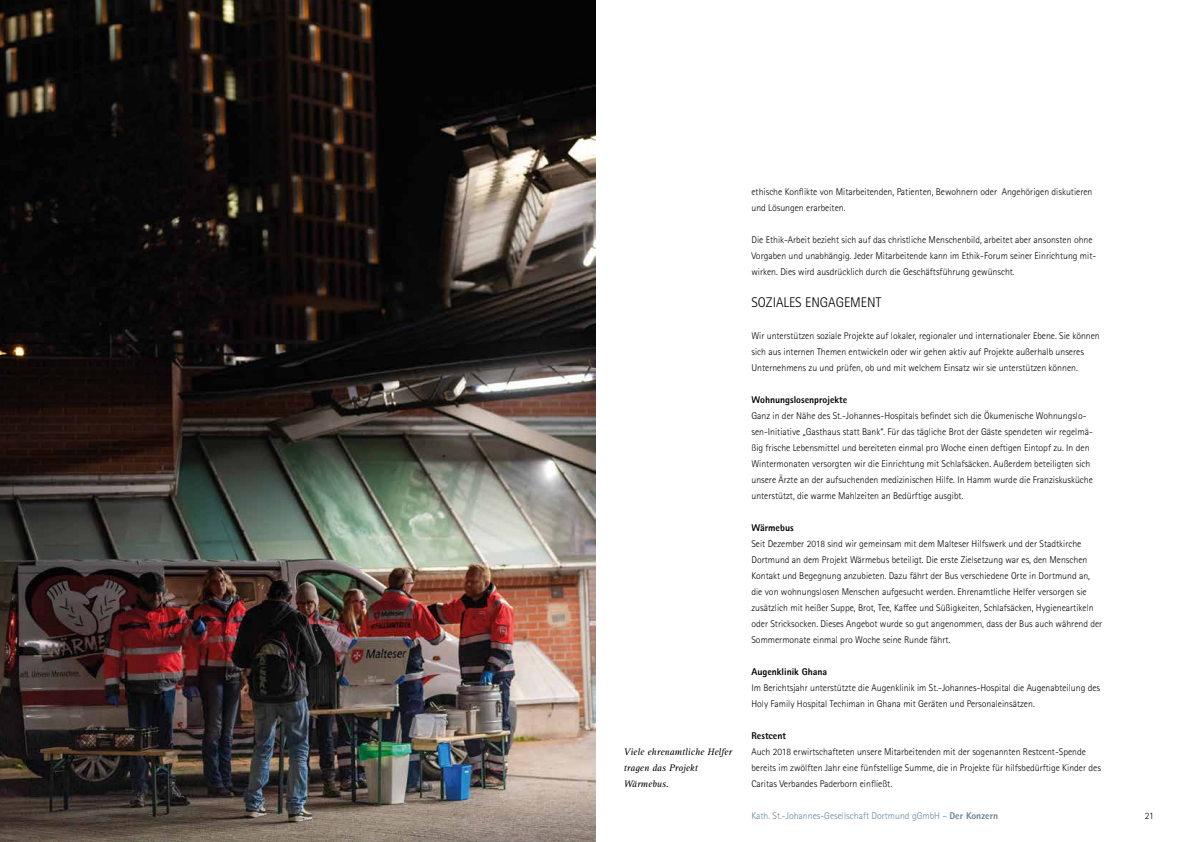
<style>
.page{position:relative;width:1191px;height:842px;background:#fff}
.page>*{position:absolute;margin:0;border:0;box-sizing:border-box;transform-origin:0 0}
.t1{font:300 14px "Rotis Sans Serif Std";color:#000}
.t2{font:300 9.8px/16px "Rotis Sans Serif Std";color:#000}
.t3{font:300 9.8px "Rotis Sans Serif Std";color:#648395}
.t4{font:800 9.8px "Rotis Sans Serif Std";color:#000}
.t5{font:italic 9.8px/16px "Rotis Serif Std";color:#000}
.s1{font-weight:800}
</style>
<div class="page">
<img style="left:0;top:0;width:595px;height:842px">
<p class="t5" style="left:624px;top:744px;width:110px">Viele ehrenamtliche Helfer tragen das Projekt<br>Wärmebus.</p>
<p class="t2" style="left:751px;top:184px;width:342px">ethische Konflikte von Mitarbeitenden, Patienten, Bewohnern oder Angehörigen diskutieren und Lösungen erarbeiten.</p>
<p class="t2" style="left:751px;top:232px;width:346px">Die Ethik-Arbeit bezieht sich auf das christliche Menschenbild, arbeitet aber ansonsten ohne<br>Vorgaben und unabhängig. Jeder Mitarbeitende kann im Ethik-Forum seiner Einrichtung mit&shy;wirken. Dies wird ausdrücklich durch die Geschäftsführung gewünscht.</p>
<h1 class="t1" style="left:751px;top:294px;width:131px">SOZIALES ENGAGEMENT</h1>
<p class="t2" style="left:751px;top:328px;width:350px">Wir unterstützen soziale Projekte auf lokaler, regionaler und internationaler Ebene. Sie können sich aus internen Themen entwickeln oder wir gehen aktiv auf Projekte außerhalb unseres<br>Unternehmens zu und prüfen, ob und mit welchem Einsatz wir sie unterstützen können.</p>
<p class="t4" style="left:751px;top:393px;width:97px">Wohnungslosenprojekte</p>
<p class="t2" style="left:751px;top:408px;width:343px">Ganz in der Nähe des St.-Johannes-Hospitals befindet sich die Ökumenische Wohnungslo&shy;sen-Initiative „Gasthaus statt Bank“. Für das tägliche Brot der Gäste spendeten wir regelmä&shy;ßig frische Lebensmittel und bereiteten einmal pro Woche einen deftigen Eintopf zu. In den Wintermonaten versorgten wir die Einrichtung mit Schlafsäcken. Außerdem beteiligten sich unsere Ärzte an der aufsuchenden medizinischen Hilfe. In Hamm wurde die Franziskusküche unterstützt, die warme Mahlzeiten an Bedürftige ausgibt.</p>
<p class="t4" style="left:751px;top:521px;width:44px">Wärmebus</p>
<p class="t2" style="left:751px;top:536px;width:352px">Seit Dezember 2018 sind wir gemeinsam mit dem Malteser Hilfswerk und der Stadtkirche Dortmund an dem Projekt Wärmebus beteiligt. Die erste Zielsetzung war es, den Menschen Kontakt und Begegnung anzubieten. Dazu fährt der Bus verschiedene Orte in Dortmund an, die von wohnungslosen Menschen aufgesucht werden. Ehrenamtliche Helfer versorgen sie zusätzlich mit heißer Suppe, Brot, Tee, Kaffee und Süßigkeiten, Schlafsäcken, Hygieneartikeln oder Stricksocken. Dieses Angebot wurde so gut angenommen, dass der Bus auch während der Sommermonate einmal pro Woche seine Runde fährt.</p>
<p class="t4" style="left:751px;top:665px;width:77px">Augenklinik Ghana</p>
<p class="t2" style="left:751px;top:680px;width:350px">Im Berichtsjahr unterstützte die Augenklinik im St.-Johannes-Hospital die Augenabteilung des<br>Holy Family Hospital Techiman in Ghana mit Geräten und Personaleinsätzen.</p>
<p class="t4" style="left:751px;top:729px;width:36px">Restcent</p>
<p class="t2" style="left:751px;top:744px;width:351px">Auch 2018 erwirtschafteten unsere Mitarbeitenden mit der sogenannten Restcent-Spende bereits im zwölften Jahr eine fünfstellige Summe, die in Projekte für hilfsbedürftige Kinder des<br>Caritas Verbandes Paderborn einfließt.</p>
<p class="t3" style="left:751px;top:810px;width:248px">Kath. St.-Johannes-Gesellschaft Dortmund gGmbH – <span class="s1">Der Konzern</span></p>
<p class="t2" style="left:1144px;top:808px;width:11px">21</p>
</div>
